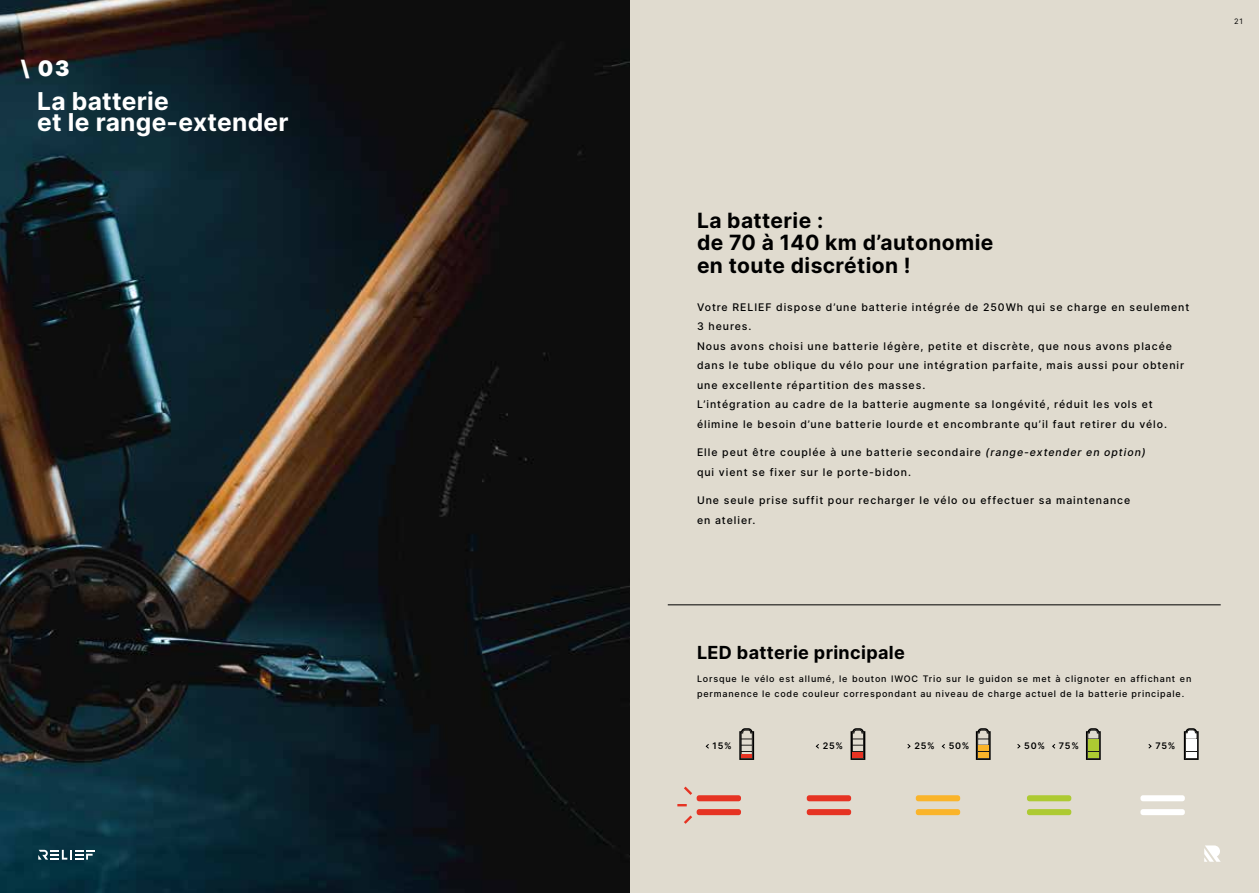
<style>
.page{position:relative;width:1259px;height:893px;background:#fff}
.page>*{position:absolute;margin:0;border:0;box-sizing:border-box;transform-origin:0 0}
.t1{font:700 24.6px/21.1px "Inter";letter-spacing:.01em;color:#fff}
.t2{font:900 21.45px "Inter";color:#fff}
.t3{font:700 21px/22.5px "Inter";letter-spacing:.02em;color:#000}
.t4{font:700 18px "Inter";letter-spacing:.02em;color:#000}
.t5{font:500 10.5px/19.5px "Inter";letter-spacing:.09em;color:#000}
.t6{font:500 9px/15px "Inter";letter-spacing:.09em;color:#000}
.t7{font:600 9px "Inter";letter-spacing:.09em;color:#000}
.t8{font:7.5px "Inter";color:#000}
.s1{font-style:italic}
</style>
<div class="page">
<div style="left:629px;top:0;width:630px;height:893px;background:#e0dbcf"></div>
<img style="left:0;top:0;width:629px;height:893px">
<svg style="left:38px;top:850px;width:56px;height:10px"></svg>
<svg style="left:1204px;top:845px;width:16px;height:17px"></svg>
<svg style="left:1183px;top:728px;width:15px;height:32px"></svg>
<div style="left:1186px;top:739px;width:10px;height:6px;background:#fff"></div>
<div style="left:1186px;top:752px;width:10px;height:5px;background:#fff"></div>
<div style="left:1140px;top:795px;width:44px;height:6px;background:#fff;border-radius:3px"></div>
<div style="left:1140px;top:809px;width:44px;height:6px;background:#fff;border-radius:3px"></div>
<div style="left:1027px;top:795px;width:44px;height:6px;background:#adca32;border-radius:3px"></div>
<div style="left:1027px;top:809px;width:44px;height:6px;background:#adca32;border-radius:3px"></div>
<div style="left:916px;top:795px;width:44px;height:6px;background:#fab42a;border-radius:3px"></div>
<div style="left:916px;top:809px;width:44px;height:6px;background:#fab42a;border-radius:3px"></div>
<div style="left:696px;top:795px;width:45px;height:6px;background:#e63323;border-radius:3px"></div>
<div style="left:696px;top:809px;width:45px;height:6px;background:#e63323;border-radius:3px"></div>
<svg style="left:677px;top:787px;width:15px;height:37px"></svg>
<div style="left:806px;top:795px;width:45px;height:6px;background:#e63323;border-radius:3px"></div>
<div style="left:806px;top:809px;width:45px;height:6px;background:#e63323;border-radius:3px"></div>
<svg style="left:815px;top:744px;width:4px;height:5px"></svg>
<svg style="left:850px;top:728px;width:15px;height:32px"></svg>
<div style="left:853px;top:752px;width:10px;height:5px;background:#e63323"></div>
<svg style="left:907px;top:744px;width:4px;height:5px"></svg>
<svg style="left:941px;top:744px;width:4px;height:5px"></svg>
<svg style="left:976px;top:728px;width:14px;height:32px"></svg>
<div style="left:978px;top:746px;width:10px;height:5px;background:#fab42a"></div>
<div style="left:978px;top:752px;width:10px;height:5px;background:#fab42a"></div>
<svg style="left:1017px;top:744px;width:4px;height:5px"></svg>
<svg style="left:1086px;top:728px;width:14px;height:32px"></svg>
<div style="left:1088px;top:746px;width:10px;height:5px;background:#adca32"></div>
<div style="left:1088px;top:739px;width:10px;height:6px;background:#adca32"></div>
<div style="left:1088px;top:752px;width:10px;height:5px;background:#adca32"></div>
<svg style="left:1148px;top:744px;width:4px;height:5px"></svg>
<svg style="left:705px;top:744px;width:4px;height:5px"></svg>
<svg style="left:739px;top:728px;width:15px;height:32px"></svg>
<hr style="left:668px;top:604px;width:552px;height:1px;background:#000">
<h2 class="t2" style="left:21px;top:52px;width:50px">\ 03</h2>
<h1 class="t1" style="left:37px;top:90px;width:253px">La batterie<br>et le range-extender</h1>
<p class="t8" style="left:1234px;top:16px;width:10px">21</p>
<h3 class="t3" style="left:697px;top:208px;width:298px">La batterie :<br>de 70 à 140 km d’autonomie en toute discrétion !</h3>
<p class="t5" style="left:697px;top:297px;width:494px">Votre RELIEF dispose d’une batterie intégrée de 250Wh qui se charge en seulement 3 heures.<br>Nous avons choisi une batterie légère, petite et discrète, que nous avons placée dans le tube oblique du vélo pour une intégration parfaite, mais aussi pour obtenir une excellente répartition des masses.<br>L’intégration au cadre de la batterie augmente sa longévité, réduit les vols et élimine le besoin d’une batterie lourde et encombrante qu’il faut retirer du vélo.</p>
<p class="t5" style="left:697px;top:443px;width:450px">Elle peut être couplée à une batterie secondaire <span class="s1">(range-extender en option) </span>qui vient se fixer sur le porte-bidon.</p>
<p class="t5" style="left:697px;top:491px;width:435px">Une seule prise suffit pour recharger le vélo ou effectuer sa maintenance en atelier.</p>
<h3 class="t4" style="left:697px;top:640px;width:209px">LED batterie principale</h3>
<p class="t6" style="left:697px;top:671px;width:496px">Lorsque le vélo est allumé, le bouton IWOC Trio sur le guidon se met à clignoter en affichant en permanence le code couleur correspondant au niveau de charge actuel de la batterie principale.</p>
<p class="t7" style="left:712px;top:740px;width:21px">15%</p>
<p class="t7" style="left:822px;top:740px;width:22px">25%</p>
<p class="t7" style="left:914px;top:740px;width:22px">25%</p>
<p class="t7" style="left:948px;top:740px;width:22px">50%</p>
<p class="t7" style="left:1024px;top:740px;width:22px">50%</p>
<p class="t7" style="left:1059px;top:740px;width:22px">75%</p>
<p class="t7" style="left:1155px;top:740px;width:22px">75%</p>
</div>
